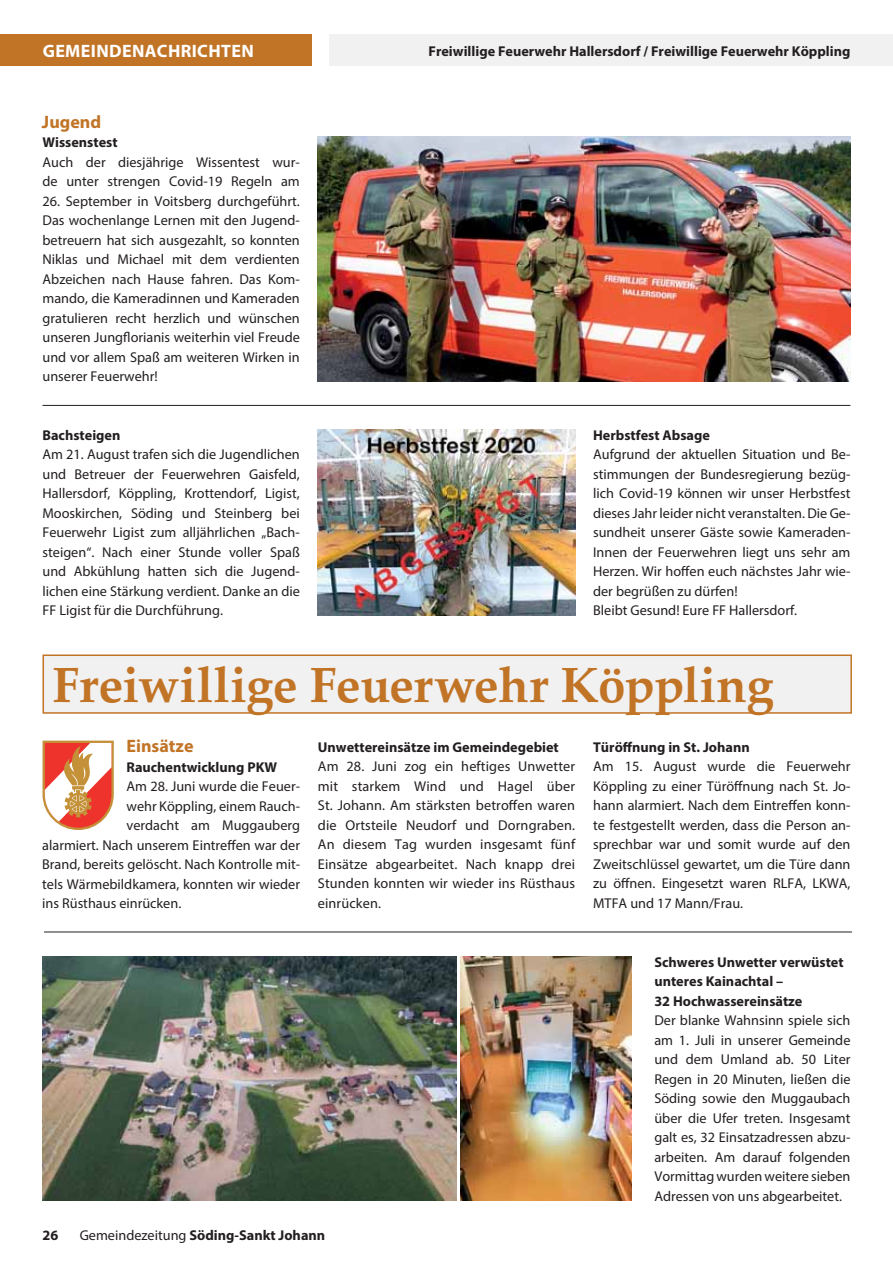
<style>
.page{position:relative;width:893px;height:1263px;background:#fff}
.page>*{position:absolute;margin:0;border:0;box-sizing:border-box;transform-origin:0 0}
.t1{font:700 49.5px "Palatino Linotype";letter-spacing:-.01em;color:#c17426}
.t2{font:700 18px "Myriad Pro";letter-spacing:.02em;color:#fff}
.t3{font:700 18px "Myriad Pro";color:#c17426}
.t4{font:14.25px/19.5px "Myriad Pro";color:#231f20;text-align:justify}
.t5{font:700 14.25px/19.5px "Myriad Pro";color:#231f20}
.s1{font-weight:400}
</style>
<div class="page">
<div style="left:329px;top:34px;width:564px;height:32px;background:#f1f1f2"></div>
<div style="left:0;top:34px;width:311px;height:32px;background:#c17426"></div>
<img style="left:318px;top:136px;width:532px;height:245px">
<img style="left:318px;top:429px;width:257px;height:186px">
<hr style="left:43px;top:405px;width:807px;height:1px;background:#231f20">
<svg style="left:43px;top:741px;width:71px;height:89px"></svg>
<div style="left:43px;top:655px;width:808px;height:58px;background:#f1f1f2"></div>
<div style="left:43px;top:654px;width:809px;height:60px;border:2px solid #c17426"></div>
<img style="left:43px;top:957px;width:413px;height:243px">
<img style="left:460px;top:957px;width:171px;height:243px">
<hr style="left:44px;top:932px;width:808px;height:1px;background:#231f20">
<p class="t2" style="left:43px;top:44px;width:213px">GEMEINDENACHRICHTEN</p>
<p class="t5" style="left:428px;top:43px;width:423px">Freiwillige Feuerwehr Hallersdorf / Freiwillige Feuerwehr Köppling</p>
<p class="t3" style="left:42px;top:115px;width:61px">Jugend</p>
<p class="t5" style="left:43px;top:134px;width:77px">Wissenstest</p>
<p class="t4" style="left:43px;top:154px;width:259px">Auch der diesjährige Wissentest wur&shy;de unter strengen Covid-19 Regeln am</p>
<p class="t4" style="left:43px;top:193px;width:259px">26. September in Voitsberg durchgeführt.<br>Das wochenlange Lernen mit den Jugend&shy;betreuern hat sich ausgezahlt, so konnten Niklas und Michael mit dem verdienten Abzeichen nach Hause fahren. Das Kom&shy;mando, die Kameradinnen und Kameraden gratulieren recht herzlich und wünschen unseren Jungflorianis weiterhin viel Freude und vor allem Spaß am weiteren Wirken in unserer Feuerwehr!</p>
<p class="t5" style="left:43px;top:427px;width:79px">Bachsteigen</p>
<p class="t4" style="left:43px;top:446px;width:259px">Am 21. August trafen sich die Jugendlichen und Betreuer der Feuerwehren Gaisfeld, Hallersdorf, Köppling, Krottendorf, Ligist, Mooskirchen, Söding und Steinberg bei Feuerwehr Ligist zum alljährlichen „Bach&shy;steigen“. Nach einer Stunde voller Spaß und Abkühlung hatten sich die Jugend&shy;lichen eine Stärkung verdient. Danke an die FF Ligist für die Durchführung.</p>
<p class="t5" style="left:593px;top:427px;width:118px">Herbstfest Absage</p>
<p class="t4" style="left:593px;top:446px;width:259px;text-align:left">Aufgrund der aktuellen Situation und Be&shy;stimmungen der Bundesregierung bezüg&shy;lich Covid-19 können wir unser Herbstfest dieses Jahr leider nicht veranstalten. Die Ge&shy;sundheit unserer Gäste sowie Kameraden-Innen der Feuerwehren liegt uns sehr am Herzen. Wir hoffen euch nächstes Jahr wie&shy;der begrüßen zu dürfen!<br>Bleibt Gesund! Eure FF Hallersdorf.</p>
<h1 class="t1" style="left:53px;top:666px;width:722px">Freiwillige Feuerwehr Köppling</h1>
<p class="t3" style="left:127px;top:739px;width:68px">Einsätze</p>
<p class="t5" style="left:593px;top:739px;width:158px">Türöffnung in St. Johann</p>
<p class="t4" style="left:593px;top:758px;width:259px">Am 15. August wurde die Feuerwehr Köppling zu einer Türöffnung nach St. Jo&shy;hann alarmiert. Nach dem Eintreffen konn&shy;te festgestellt werden, dass die Person an&shy;sprechbar war und somit wurde auf den Zweitschlüssel gewartet, um die Türe dann zu öffnen. Eingesetzt waren RLFA, LKWA, MTFA und 17 Mann/Frau.</p>
<p class="t5" style="left:318px;top:739px;width:242px">Unwettereinsätze im Gemeindegebiet</p>
<p class="t4" style="left:318px;top:758px;width:259px">Am 28. Juni zog ein heftiges Unwetter mit starkem Wind und Hagel über St. Johann. Am stärksten betroffen waren die Ortsteile Neudorf und Dorngraben.<br>An diesem Tag wurden insgesamt fünf Einsätze abgearbeitet. Nach knapp drei Stunden konnten wir wieder ins Rüsthaus einrücken.</p>
<p class="t5" style="left:127px;top:758px;width:152px">Rauchentwicklung PKW</p>
<p class="t4" style="left:127px;top:778px;width:175px">Am 28. Juni wurde die Feuer-</p>
<p class="t4" style="left:127px;top:797px;width:175px">wehr Köppling, einem Rauch-</p>
<p class="t4" style="left:127px;top:817px;width:175px">verdacht am Muggauberg</p>
<p class="t4" style="left:42px;top:836px;width:259px">alarmiert. Nach unserem Eintreffen war der</p>
<p class="t4" style="left:42px;top:856px;width:259px">Brand, bereits gelöscht. Nach Kontrolle mit-</p>
<p class="t4" style="left:42px;top:875px;width:259px">tels Wärmebildkamera, konnten wir wieder</p>
<p class="t4" style="left:42px;top:895px;width:141px">ins Rüsthaus einrücken.</p>
<p class="t5" style="left:43px;top:1226px;width:17px">26</p>
<p class="t5" style="left:80px;top:1226px;width:247px"><span class="s1">Gemeindezeitung</span> Söding-Sankt Johann</p>
<p class="t5" style="left:654px;top:953px;width:191px">Schweres Unwetter verwüstet unteres Kainachtal –<br>32 Hochwassereinsätze</p>
<p class="t4" style="left:654px;top:1012px;width:198px">Der blanke Wahnsinn spiele sich am 1. Juli in unserer Gemeinde und dem Umland ab. 50 Liter Regen in 20 Minuten, ließen die Söding sowie den Muggaubach über die Ufer treten. Insgesamt galt es, 32 Einsatzadressen abzu&shy;arbeiten. Am darauf folgenden Vormittag wurden weitere sieben Adressen von uns abgearbeitet.</p>
</div>
